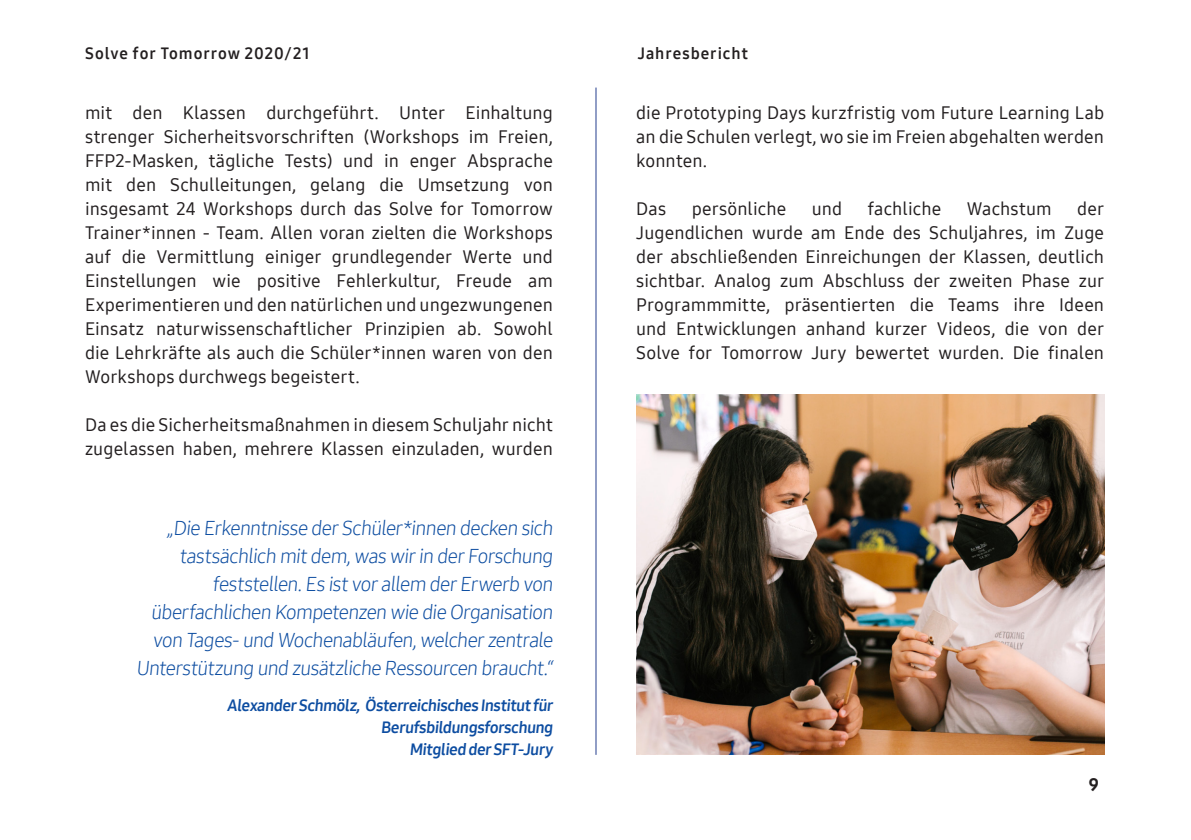
<style>
.page{position:relative;width:1191px;height:840px;background:#fff}
.page>*{position:absolute;margin:0;border:0;box-sizing:border-box;transform-origin:0 0}
.t1{font:20px/28px "Samsung One 300";color:#0d4da1;text-align:right}
.t2{font:18px/24px "Samsung One 500";letter-spacing:.005em;color:#231f20;text-align:justify}
.t3{font:18px "Samsung One 800";color:#231f20}
.t4{font:16px/22px "Samsung One 700";color:#0d4da1;text-align:right}
.t5{font:16px "Samsung One 700";letter-spacing:.06em;color:#231f20}
</style>
<div class="page">
<hr style="left:595px;top:87px;width:1px;height:667px;background:#253f8e">
<img style="left:636px;top:394px;width:468px;height:360px">
<p class="t5" style="left:85px;top:43px;width:226px">Solve for Tomorrow 2020/21</p>
<p class="t5" style="left:637px;top:43px;width:112px">Jahresbericht</p>
<p class="t2" style="left:85px;top:100px;width:469px">mit den Klassen durchgeführt. Unter Einhaltung strenger Sicherheitsvorschriften (Workshops im Freien, FFP2-Masken, tägliche Tests) und in enger Absprache mit den Schulleitungen, gelang die Umsetzung von insgesamt 24 Workshops durch das Solve for Tomorrow Trainer*innen - Team. Allen voran zielten die Workshops auf die Vermittlung einiger grundlegender Werte und Einstellungen wie positive Fehlerkultur, Freude am Experimentieren und den natürlichen und ungezwungenen Einsatz naturwissenschaftlicher Prinzipien ab. Sowohl die Lehrkräfte als auch die Schüler*innen waren von den Workshops durchwegs begeistert.</p>
<p class="t2" style="left:85px;top:412px;width:469px">Da es die Sicherheitsmaßnahmen in diesem Schuljahr nicht zugelassen haben, mehrere Klassen einzuladen, wurden</p>
<p class="t1" style="left:136px;top:513px;width:421px">„Die Erkenntnisse der Schüler*innen decken sich tastsächlich mitdem,was wir in der Forschung feststellen.Es istvor allem der Erwerb von überfachlichen Kompetenzen wie die Organisation von Tages- und Wochenabläufen,welcher zentrale Unterstützung und zusätzliche Ressourcen braucht.“</p>
<p class="t4" style="left:227px;top:693px;width:330px">Alexander Schmölz, Österreichisches Institut für<br>Berufsbildungsforschung<br>Mitglied der SFT-Jury</p>
<p class="t2" style="left:636px;top:100px;width:469px">die Prototyping Days kurzfristig vom Future Learning Lab an die Schulen verlegt, wo sie im Freien abgehalten werden konnten.</p>
<p class="t2" style="left:636px;top:196px;width:31px">Das</p>
<p class="t2" style="left:691px;top:196px;width:96px">persönliche</p>
<p class="t2" style="left:811px;top:196px;width:32px">und</p>
<p class="t2" style="left:868px;top:196px;width:75px">fachliche</p>
<p class="t2" style="left:966px;top:196px;width:86px">Wachstum</p>
<p class="t2" style="left:636px;top:196px;width:469px;text-indent:441px">der Jugendlichen wurde am Ende des Schuljahres, im Zuge der abschließenden Einreichungen der Klassen, deutlich sichtbar. Analog zum Abschluss der zweiten Phase zur Programmmitte, präsentierten die Teams ihre Ideen und Entwicklungen anhand kurzer Videos, die von der Solve for Tomorrow Jury bewertet wurden. Die finalen</p>
<p class="t3" style="left:1089px;top:772px;width:12px">9</p>
</div>
